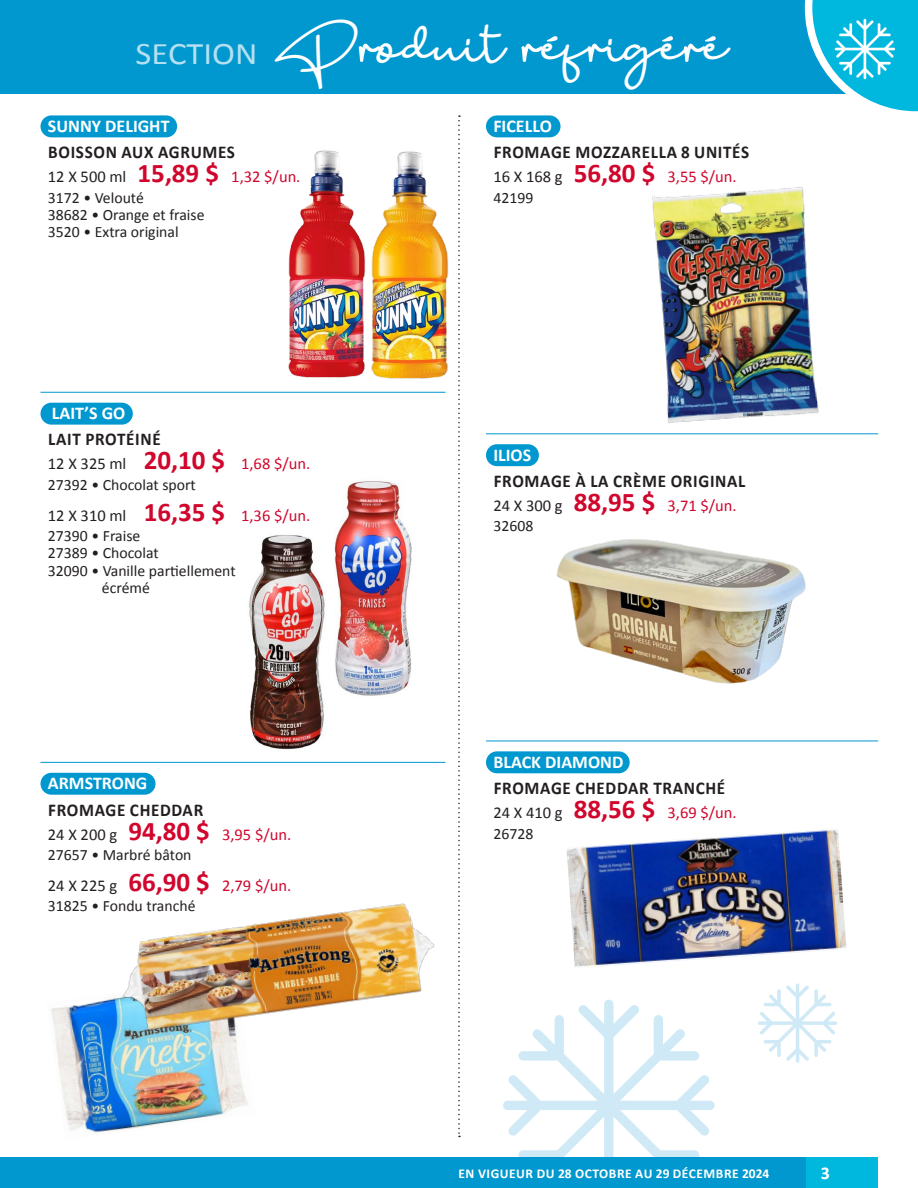
<style>
.page{position:relative;width:918px;height:1188px;background:#fff}
.page>*{position:absolute;margin:0;border:0;box-sizing:border-box;transform-origin:0 0}
.t1{font:36px "The Bohemian Free";color:#fff;scale:1.1 1}
.t2{font:700 18px "Calibri";letter-spacing:.04em;color:#231f20;scale:.95 1}
.t3{font:700 18px "Calibri";color:#fff}
.t4{font:16.5px "Calibri";color:#d0062d}
.t5{font:15.75px "Calibri";color:#231f20}
.t6{font:700 13.5px "Calibri";letter-spacing:.04em;color:#fff}
.s1{font-family:"I Love Glitter";font-size:46.2px}
.s2{color:#231f20}
.s3{font-weight:700;font-size:27px}
</style>
<div class="page">
<img style="left:334px;top:481px;width:78px;height:215px">
<img style="left:249px;top:535px;width:76px;height:215px">
<svg style="left:503px;top:1000px;width:212px;height:158px"></svg>
<svg style="left:758px;top:983px;width:79px;height:80px"></svg>
<div style="left:0;top:1158px;width:809px;height:30px;background:#0098ce"></div>
<div style="left:0;top:0;width:918px;height:93px;background:#0098ce"></div>
<div style="left:806px;top:1158px;width:72px;height:30px;background:#00b7dd"></div>
<div style="left:41px;top:115px;width:136px;height:22px;background:#0098ce;border-radius:11px"></div>
<div style="left:41px;top:403px;width:92px;height:22px;background:#0098ce;border-radius:11px"></div>
<div style="left:41px;top:773px;width:115px;height:22px;background:#0098ce;border-radius:11px"></div>
<hr style="left:40px;top:392px;width:406px;height:1px;background:#0098ce">
<hr style="left:40px;top:762px;width:406px;height:1px;background:#0098ce">
<div style="left:486px;top:115px;width:75px;height:22px;background:#0098ce;border-radius:11px"></div>
<div style="left:486px;top:444px;width:53px;height:22px;background:#0098ce;border-radius:11px"></div>
<div style="left:486px;top:751px;width:144px;height:22px;background:#0098ce;border-radius:11px"></div>
<hr style="left:486px;top:433px;width:392px;height:1px;background:#0098ce">
<hr style="left:486px;top:741px;width:392px;height:1px;background:#0098ce">
<svg style="left:805px;top:0;width:113px;height:112px"></svg>
<svg style="left:547px;top:36px;width:11px;height:6px"></svg>
<svg style="left:662px;top:36px;width:11px;height:6px"></svg>
<svg style="left:705px;top:36px;width:11px;height:6px"></svg>
<img style="left:51px;top:998px;width:197px;height:135px">
<img style="left:371px;top:151px;width:78px;height:228px">
<img style="left:288px;top:150px;width:77px;height:228px">
<img style="left:652px;top:187px;width:167px;height:237px">
<img style="left:556px;top:539px;width:250px;height:145px">
<img style="left:567px;top:829px;width:279px;height:138px">
<svg style="left:458px;top:115px;width:2px;height:1022px"></svg>
<img style="left:109px;top:903px;width:326px;height:142px">
<p class="t1" style="left:136px;top:25px;width:544px"><sub>SECTION</sub> <sub>P</sub><span class="s1">r</span>oduit <span class="s1">r</span>éf<span class="s1">r</span>igé<span class="s1">r</span>é</p>
<p class="t3" style="left:48px;top:114px;width:123px">SUNNY DELIGHT</p>
<p class="t2" style="left:48px;top:141px;width:198px">BOISSON AUX AGRUMES</p>
<p class="t4" style="left:48px;top:166px;width:254px"><span class="s2">12 X 500 ml</span> <span class="s3">15,89 $</span> 1,32 $/un.</p>
<p class="t5" style="left:48px;top:187px;width:98px">3172 • Velouté</p>
<p class="t5" style="left:48px;top:205px;width:158px">38682 • Orange et fraise</p>
<p class="t5" style="left:48px;top:222px;width:132px">3520 • Extra original</p>
<p class="t3" style="left:52px;top:402px;width:75px">LAIT’S GO</p>
<p class="t2" style="left:48px;top:428px;width:120px">LAIT PROTÉINÉ</p>
<p class="t4" style="left:48px;top:454px;width:264px"><span class="s2">12 X 325 ml</span> <span class="s3">20,10 $</span> 1,68 $/un.</p>
<p class="t5" style="left:48px;top:475px;width:150px">27392 • Chocolat sport</p>
<p class="t4" style="left:48px;top:505px;width:264px"><span class="s2">12 X 310 ml</span> <span class="s3">16,35 $</span> 1,36 $/un.</p>
<p class="t5" style="left:48px;top:526px;width:94px">27390 • Fraise</p>
<p class="t5" style="left:48px;top:543px;width:112px">27389 • Chocolat</p>
<p class="t5" style="left:48px;top:560px;width:189px">32090 • Vanille partiellement</p>
<p class="t5" style="left:102px;top:578px;width:50px">écrémé</p>
<p class="t3" style="left:48px;top:772px;width:101px">ARMSTRONG</p>
<p class="t2" style="left:48px;top:798px;width:165px">FROMAGE CHEDDAR</p>
<p class="t4" style="left:48px;top:824px;width:245px"><span class="s2">24 X 200 g</span> <span class="s3">94,80 $</span> 3,95 $/un.</p>
<p class="t5" style="left:48px;top:845px;width:145px">27657 • Marbré bâton</p>
<p class="t4" style="left:48px;top:875px;width:245px"><span class="s2">24 X 225 g</span> <span class="s3">66,90 $</span> 2,79 $/un.</p>
<p class="t5" style="left:48px;top:896px;width:149px">31825 • Fondu tranché</p>
<p class="t3" style="left:493px;top:114px;width:60px">FICELLO</p>
<p class="t2" style="left:494px;top:141px;width:270px">FROMAGE MOZZARELLA 8 UNITÉS</p>
<p class="t4" style="left:493px;top:166px;width:245px"><span class="s2">16 X 168 g</span> <span class="s3">56,80 $</span> 3,55 $/un.</p>
<p class="t5" style="left:493px;top:187px;width:41px">42199</p>
<p class="t3" style="left:493px;top:443px;width:39px">ILIOS</p>
<p class="t2" style="left:494px;top:470px;width:266px">FROMAGE À LA CRÈME ORIGINAL</p>
<p class="t4" style="left:493px;top:495px;width:245px"><span class="s2">24 X 300 g</span> <span class="s3">88,95 $</span> 3,71 $/un.</p>
<p class="t5" style="left:493px;top:516px;width:41px">32608</p>
<p class="t3" style="left:493px;top:750px;width:131px">BLACK DIAMOND</p>
<p class="t2" style="left:494px;top:777px;width:245px">FROMAGE CHEDDAR TRANCHÉ</p>
<p class="t4" style="left:493px;top:802px;width:245px"><span class="s2">24 X 410 g</span> <span class="s3">88,56 $</span> 3,69 $/un.</p>
<p class="t5" style="left:493px;top:823px;width:41px">26728</p>
<p class="t6" style="left:459px;top:1165px;width:312px">EN VIGUEUR DU 28 OCTOBRE AU 29 DÉCEMBRE 2024</p>
<p class="t3" style="left:821px;top:1161px;width:11px">3</p>
</div>
